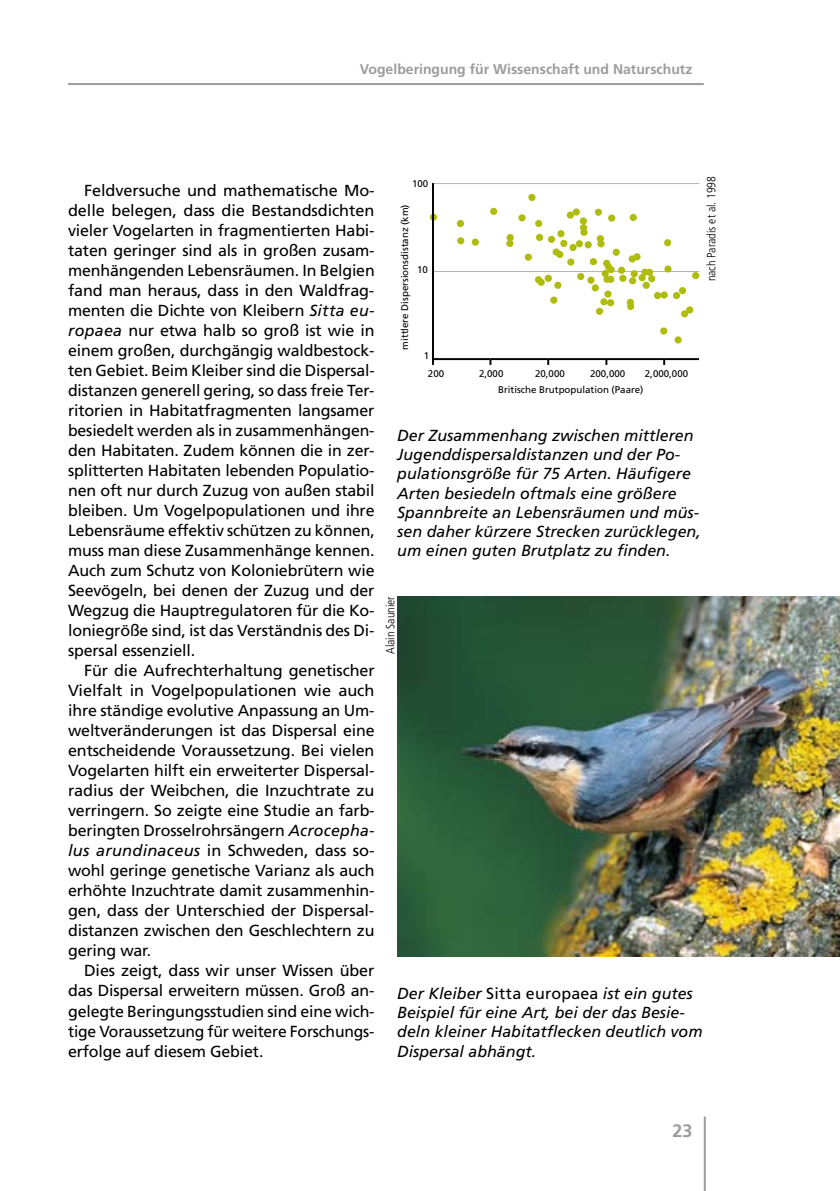
<style>
.page{position:relative;width:840px;height:1191px;background:#fff}
.page>*{position:absolute;margin:0;border:0;box-sizing:border-box;transform-origin:0 0}
.t1{font:700 18px "Frutiger";color:#9c9c9c}
.t2{font:16px/20px "Frutiger";letter-spacing:-.01em;color:#000;text-align:justify}
.t3{font:italic 16px/19.2px "Frutiger";color:#000}
.t4{font:700 14px "Frutiger";color:#9c9c9c}
.t5{font:300 condensed 12px "Frutiger";color:#000}
.t6{font:9.8px "Frutiger";color:#000}
.s1{font-style:italic}
.s2{font-style:normal}
</style>
<div class="page">
<img style="left:397px;top:596px;width:442px;height:360px">
<hr style="left:433px;top:183px;width:265px;height:1px;background:#b1b2b3">
<hr style="left:433px;top:271px;width:265px;height:1px;background:#b1b2b3">
<svg style="left:429px;top:214px;width:7px;height:7px"></svg>
<div style="left:456px;top:220px;width:7px;height:7px;background:#aebc0c;border-radius:50%"></div>
<div style="left:457px;top:237px;width:7px;height:7px;background:#aebc0c;border-radius:50%"></div>
<svg style="left:471px;top:238px;width:7px;height:8px"></svg>
<div style="left:490px;top:208px;width:7px;height:7px;background:#aebc0c;border-radius:50%"></div>
<div style="left:528px;top:194px;width:7px;height:7px;background:#aebc0c;border-radius:50%"></div>
<div style="left:518px;top:214px;width:7px;height:7px;background:#aebc0c;border-radius:50%"></div>
<div style="left:506px;top:234px;width:7px;height:7px;background:#aebc0c;border-radius:50%"></div>
<div style="left:506px;top:240px;width:7px;height:7px;background:#aebc0c;border-radius:50%"></div>
<div style="left:524px;top:254px;width:7px;height:7px;background:#aebc0c;border-radius:50%"></div>
<div style="left:535px;top:234px;width:8px;height:7px;background:#aebc0c;border-radius:50%"></div>
<div style="left:535px;top:220px;width:7px;height:7px;background:#aebc0c;border-radius:50%"></div>
<div style="left:547px;top:236px;width:8px;height:7px;background:#aebc0c;border-radius:50%"></div>
<div style="left:557px;top:230px;width:7px;height:7px;background:#aebc0c;border-radius:50%"></div>
<div style="left:560px;top:240px;width:7px;height:7px;background:#aebc0c;border-radius:50%"></div>
<svg style="left:552px;top:248px;width:7px;height:8px"></svg>
<div style="left:556px;top:251px;width:7px;height:7px;background:#aebc0c;border-radius:50%"></div>
<div style="left:544px;top:275px;width:7px;height:7px;background:#aebc0c;border-radius:50%"></div>
<svg style="left:534px;top:276px;width:8px;height:7px"></svg>
<div style="left:537px;top:279px;width:7px;height:7px;background:#aebc0c;border-radius:50%"></div>
<div style="left:554px;top:282px;width:7px;height:7px;background:#aebc0c;border-radius:50%"></div>
<div style="left:550px;top:296px;width:7px;height:8px;background:#aebc0c;border-radius:50%"></div>
<div style="left:567px;top:258px;width:7px;height:8px;background:#aebc0c;border-radius:50%"></div>
<div style="left:569px;top:244px;width:7px;height:7px;background:#aebc0c;border-radius:50%"></div>
<div style="left:575px;top:240px;width:7px;height:7px;background:#aebc0c;border-radius:50%"></div>
<svg style="left:566px;top:211px;width:7px;height:8px"></svg>
<svg style="left:572px;top:208px;width:7px;height:8px"></svg>
<svg style="left:576px;top:273px;width:8px;height:7px"></svg>
<svg style="left:595px;top:308px;width:7px;height:7px"></svg>
<div style="left:600px;top:298px;width:7px;height:7px;background:#aebc0c;border-radius:50%"></div>
<div style="left:604px;top:290px;width:7px;height:8px;background:#aebc0c;border-radius:50%"></div>
<svg style="left:606px;top:299px;width:7px;height:7px"></svg>
<div style="left:591px;top:284px;width:7px;height:7px;background:#aebc0c;border-radius:50%"></div>
<div style="left:587px;top:277px;width:7px;height:7px;background:#aebc0c;border-radius:50%"></div>
<div style="left:589px;top:258px;width:7px;height:7px;background:#aebc0c;border-radius:50%"></div>
<div style="left:584px;top:241px;width:7px;height:7px;background:#aebc0c;border-radius:50%"></div>
<div style="left:580px;top:229px;width:7px;height:7px;background:#aebc0c;border-radius:50%"></div>
<svg style="left:579px;top:224px;width:7px;height:7px"></svg>
<div style="left:579px;top:217px;width:7px;height:8px;background:#aebc0c;border-radius:50%"></div>
<div style="left:594px;top:209px;width:7px;height:7px;background:#aebc0c;border-radius:50%"></div>
<div style="left:596px;top:235px;width:7px;height:7px;background:#aebc0c;border-radius:50%"></div>
<div style="left:597px;top:240px;width:7px;height:7px;background:#aebc0c;border-radius:50%"></div>
<svg style="left:607px;top:214px;width:8px;height:8px"></svg>
<div style="left:629px;top:214px;width:7px;height:7px;background:#aebc0c;border-radius:50%"></div>
<div style="left:612px;top:249px;width:7px;height:7px;background:#aebc0c;border-radius:50%"></div>
<svg style="left:602px;top:260px;width:8px;height:7px"></svg>
<div style="left:604px;top:263px;width:8px;height:7px;background:#aebc0c;border-radius:50%"></div>
<div style="left:607px;top:266px;width:7px;height:7px;background:#aebc0c;border-radius:50%"></div>
<div style="left:601px;top:270px;width:7px;height:7px;background:#aebc0c;border-radius:50%"></div>
<div style="left:603px;top:276px;width:7px;height:7px;background:#aebc0c;border-radius:50%"></div>
<div style="left:606px;top:276px;width:8px;height:7px;background:#aebc0c;border-radius:50%"></div>
<svg style="left:617px;top:267px;width:7px;height:7px"></svg>
<div style="left:619px;top:275px;width:7px;height:7px;background:#aebc0c;border-radius:50%"></div>
<div style="left:628px;top:255px;width:7px;height:7px;background:#aebc0c;border-radius:50%"></div>
<div style="left:633px;top:253px;width:7px;height:7px;background:#aebc0c;border-radius:50%"></div>
<div style="left:630px;top:270px;width:7px;height:7px;background:#aebc0c;border-radius:50%"></div>
<svg style="left:628px;top:277px;width:7px;height:7px"></svg>
<div style="left:626px;top:299px;width:7px;height:7px;background:#aebc0c;border-radius:50%"></div>
<svg style="left:626px;top:303px;width:8px;height:7px"></svg>
<div style="left:638px;top:274px;width:7px;height:7px;background:#aebc0c;border-radius:50%"></div>
<div style="left:641px;top:269px;width:7px;height:7px;background:#aebc0c;border-radius:50%"></div>
<div style="left:645px;top:269px;width:7px;height:7px;background:#aebc0c;border-radius:50%"></div>
<svg style="left:647px;top:275px;width:8px;height:7px"></svg>
<div style="left:642px;top:282px;width:7px;height:7px;background:#aebc0c;border-radius:50%"></div>
<svg style="left:663px;top:239px;width:7px;height:7px"></svg>
<div style="left:664px;top:265px;width:7px;height:7px;background:#aebc0c;border-radius:50%"></div>
<div style="left:660px;top:291px;width:7px;height:8px;background:#aebc0c;border-radius:50%"></div>
<svg style="left:653px;top:292px;width:7px;height:7px"></svg>
<svg style="left:672px;top:292px;width:7px;height:7px"></svg>
<svg style="left:678px;top:287px;width:7px;height:7px"></svg>
<svg style="left:691px;top:272px;width:7px;height:7px"></svg>
<svg style="left:685px;top:306px;width:8px;height:7px"></svg>
<svg style="left:680px;top:310px;width:7px;height:7px"></svg>
<svg style="left:659px;top:327px;width:8px;height:7px"></svg>
<div style="left:674px;top:336px;width:7px;height:7px;background:#aebc0c;border-radius:50%"></div>
<hr style="left:432px;top:183px;width:1px;height:176px;background:#000">
<hr style="left:433px;top:358px;width:264px;height:2px;background:#000">
<hr style="left:703px;top:1116px;width:2px;height:75px;background:#9c9c9c">
<hr style="left:68px;top:83px;width:635px;height:2px;background:#9c9c9c">
<p class="t4" style="left:360px;top:61px;width:334px">Vogelberingung für Wissenschaft und Naturschutz</p>
<p class="t2" style="left:68px;top:180px;width:308px;text-indent:16px">Feldversuche und mathematische Mo&shy;delle belegen, dass die Bestandsdichten vieler Vogelarten in fragmentierten Habi&shy;taten geringer sind als in großen zusam&shy;menhängenden Lebensräumen. In Belgien fand man heraus, dass in den Waldfrag&shy;menten die Dichte von Kleibern <span class="s1">Sitta eu&shy;ropaea</span> nur etwa halb so groß ist wie in einem großen, durchgängig waldbestock&shy;ten Gebiet. Beim Kleiber sind die Dispersal&shy;distanzen generell gering, so dass freie Ter&shy;ritorien in Habitatfragmenten langsamer besiedelt werden als in zusammenhängen&shy;den Habitaten. Zudem können die in zer&shy;splitterten Habitaten lebenden Populatio&shy;nen oft nur durch Zuzug von außen stabil bleiben. Um Vogelpopulationen und ihre Lebensräume effektiv schützen zu können, muss man diese Zusammenhänge kennen.<br>Auch zum Schutz von Koloniebrütern wie Seevögeln, bei denen der Zuzug und der Wegzug die Hauptregulatoren für die Ko&shy;loniegröße sind, ist das Verständnis des Di&shy;spersal essenziell.</p>
<p class="t2" style="left:68px;top:660px;width:308px;text-indent:16px">Für die Aufrechterhaltung genetischer Vielfalt in Vogelpopulationen wie auch ihre ständige evolutive Anpassung an Um&shy;weltveränderungen ist das Dispersal eine entscheidende Voraussetzung. Bei vielen Vogelarten hilft ein erweiterter Dispersal&shy;radius der Weibchen, die Inzuchtrate zu verringern. So zeigte eine Studie an farb&shy;beringten Drosselrohrsängern <span class="s1">Acrocepha&shy;lus arundinaceus</span> in Schweden, dass so&shy;wohl geringe genetische Varianz als auch erhöhte Inzuchtrate damit zusammenhin&shy;gen, dass der Unterschied der Dispersal&shy;distanzen zwischen den Geschlechtern zu gering war.</p>
<p class="t2" style="left:68px;top:960px;width:308px;text-indent:16px">Dies zeigt, dass wir unser Wissen über das Dispersal erweitern müssen. Groß an&shy;gelegte Beringungsstudien sind eine wich&shy;tige Voraussetzung für weitere Forschungs&shy;erfolge auf diesem Gebiet.</p>
<p class="t6" style="left:412px;top:178px;width:18px">100</p>
<p class="t6" style="left:398px;top:349px;width:147px;rotate:-90deg">mittlere Dispersionsdistanz (km)</p>
<p class="t6" style="left:417px;top:264px;width:12px">10</p>
<p class="t6" style="left:423px;top:350px;width:7px">1</p>
<p class="t6" style="left:427px;top:367px;width:18px">200</p>
<p class="t6" style="left:479px;top:367px;width:26px">2,000</p>
<p class="t6" style="left:535px;top:367px;width:31px">20,000</p>
<p class="t6" style="left:589px;top:367px;width:37px">200,000</p>
<p class="t6" style="left:644px;top:367px;width:45px">2,000,000</p>
<p class="t6" style="left:498px;top:384px;width:147px">Britische Brutpopulation (Paare)</p>
<p class="t5" style="left:704px;top:281px;width:107px;rotate:-90deg">nach Paradis et al. 1998</p>
<p class="t3" style="left:397px;top:426px;width:305px">Der Zusammenhang zwischen mittleren Jugenddispersaldistanzen und der Po&shy;pulationsgröße für 75 Arten. Häufigere Arten besiedeln oftmals eine größere Spannbreite an Lebensräumen und müs&shy;sen daher kürzere Strecken zurücklegen, um einen guten Brutplatz zu finden.</p>
<p class="t5" style="left:383px;top:654px;width:59px;rotate:-90deg">Alain Saunier</p>
<p class="t3" style="left:397px;top:983px;width:306px">Der Kleiber <span class="s2">Sitta europaea</span> ist ein gutes Beispiel für eine Art, bei der das Besie&shy;deln kleiner Habitatflecken deutlich vom Dispersal abhängt.</p>
<p class="t1" style="left:672px;top:1119px;width:22px">23</p>
</div>
